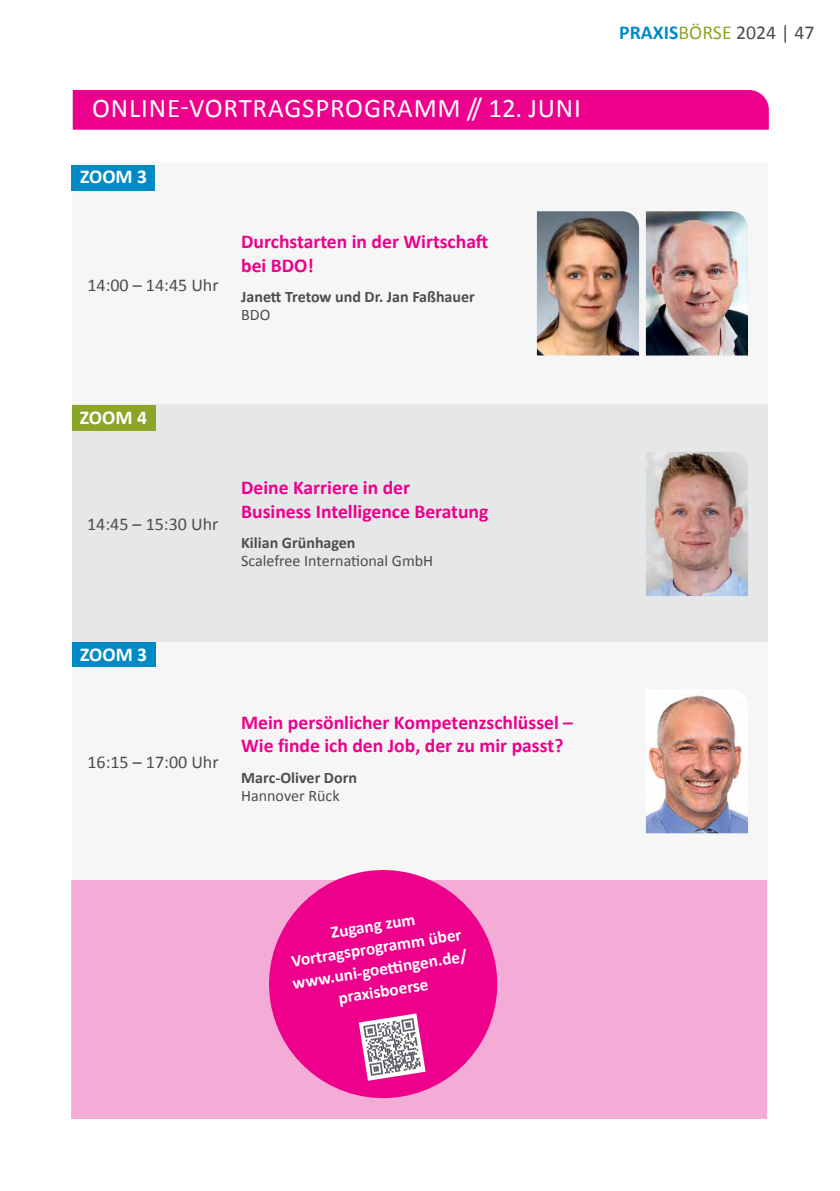
<style>
.page{position:relative;width:840px;height:1191px;background:#fff}
.page>*{position:absolute;margin:0;border:0;box-sizing:border-box;transform-origin:0 0}
.t1{font:27px "Calibri";letter-spacing:.03em;color:#fff}
.t2{font:19.8px "Calibri";color:#4d4d4f}
.t3{font:700 19.6px/23.6px "Calibri";color:#ec008c}
.t4{font:700 19.6px "Calibri";color:#fff}
.t5{font:18px "Calibri";color:#4d4d4f}
.t6{font:700 17.2px/22px "Calibri";color:#fff;text-align:center}
.t7{font:700 16px "Calibri";color:#4d4d4f}
.t8{font:16px "Calibri";color:#4d4d4f}
.s1{font-weight:700;color:#008ac5}
.s2{color:#8ba527}
</style>
<div class="page">
<div style="left:72px;top:163px;width:695px;height:956px;background:#f6f6f6"></div>
<div style="left:73px;top:90px;width:695px;height:40px;background:#ec008c"></div>
<div style="left:71px;top:165px;width:84px;height:25px;background:#008ac5"></div>
<div style="left:72px;top:642px;width:84px;height:25px;background:#008ac5"></div>
<div style="left:72px;top:405px;width:695px;height:237px;background:#e6e7e8"></div>
<img style="left:646px;top:452px;width:101px;height:144px">
<div style="left:72px;top:405px;width:83px;height:25px;background:#8ba527"></div>
<div style="left:71px;top:879px;width:695px;height:239px;background:#f3acd6"></div>
<svg style="left:260px;top:870px;width:245px;height:229px;fill:#ec008c"></svg>
<svg style="left:358px;top:1013px;width:67px;height:67px;background:#cb94b6"></svg>
<img style="left:645px;top:211px;width:102px;height:144px">
<img style="left:645px;top:695px;width:102px;height:138px">
<img style="left:536px;top:211px;width:102px;height:144px">
<h1 class="t1" style="left:92px;top:90px;width:490px">ONLINE-VORTRAGSPROGRAMM // 12. JUNI</h1>
<p class="t4" style="left:80px;top:163px;width:69px">ZOOM 3</p>
<p class="t5" style="left:87px;top:272px;width:133px">14:00 – 14:45 Uhr</p>
<p class="t3" style="left:241px;top:229px;width:248px">Durchstarten in der Wirtschaft bei BDO!</p>
<p class="t7" style="left:241px;top:286px;width:235px">Janett Tretow und Dr. Jan Faßhauer</p>
<p class="t8" style="left:241px;top:304px;width:31px">BDO</p>
<p class="t4" style="left:80px;top:403px;width:69px">ZOOM 4</p>
<p class="t5" style="left:87px;top:511px;width:133px">14:45 – 15:30 Uhr</p>
<p class="t3" style="left:241px;top:475px;width:249px">Deine Karriere in der<br>Business Intelligence Beratung</p>
<p class="t7" style="left:241px;top:532px;width:116px">Kilian Grünhagen</p>
<p class="t8" style="left:241px;top:550px;width:193px">Scalefree International GmbH</p>
<p class="t4" style="left:80px;top:640px;width:69px">ZOOM 3</p>
<p class="t5" style="left:87px;top:749px;width:133px">16:15 – 17:00 Uhr</p>
<p class="t3" style="left:241px;top:709px;width:333px">Mein persönlicher Kompetenzschlüssel –<br>Wie finde ich den Job, der zu mir passt?</p>
<p class="t7" style="left:241px;top:766px;width:117px">Marc-Oliver Dorn</p>
<p class="t8" style="left:241px;top:784px;width:100px">Hannover Rück</p>
<p class="t2" style="left:619px;top:19px;width:196px"><span class="s1">PRAXIS</span><span class="s2">BÖRSE</span> 2024 | 47</p>
<p class="t6" style="left:284px;top:928px;width:178px;rotate:-9deg">Zugang zum<br>Vortragsprogramm über www.uni-goetti ngen.de/ praxisboerse</p>
</div>
